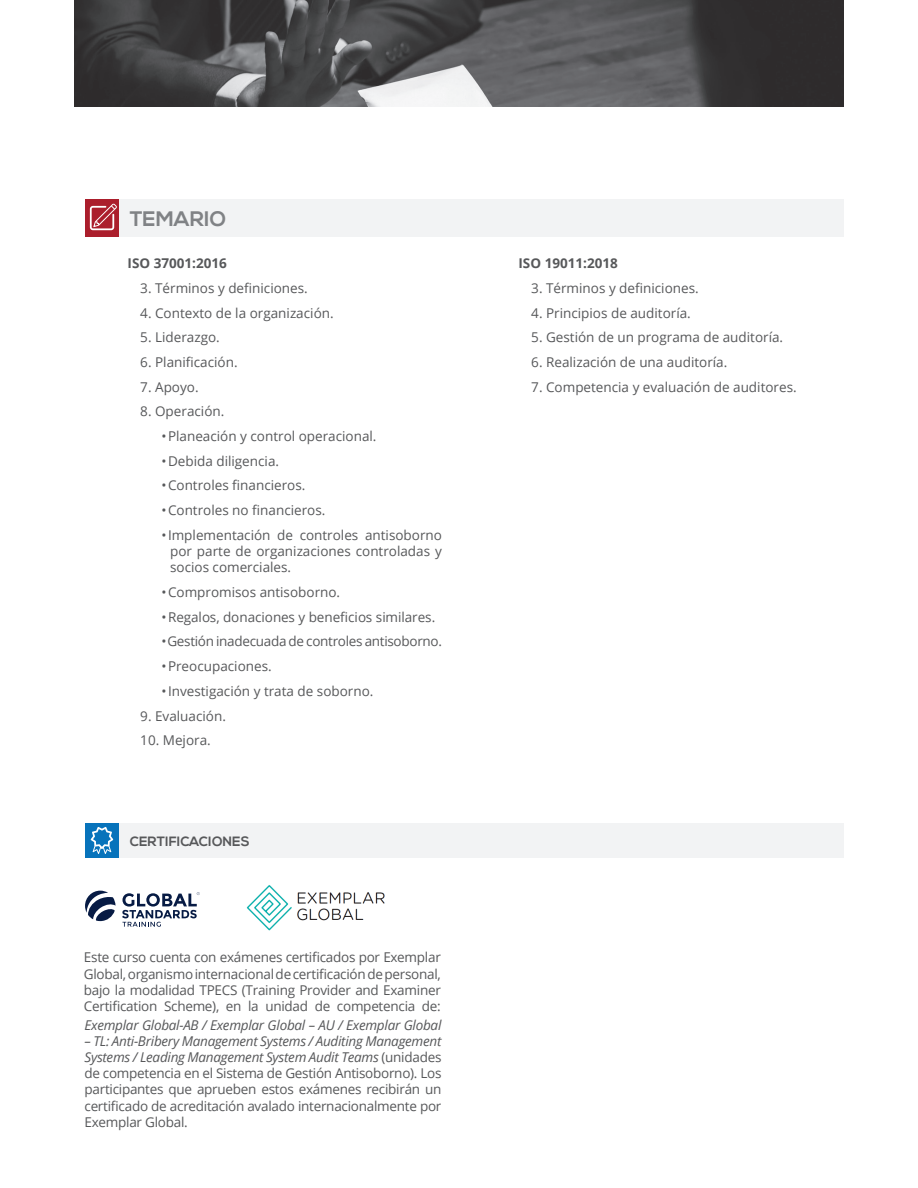
<style>
.page{position:relative;width:918px;height:1188px;background:#fff}
.page>*{position:absolute;margin:0;border:0;box-sizing:border-box;transform-origin:0 0}
.t1{font:700 21px "Nexa";color:#808285}
.Textos{font:13.5px/16.2px "Open Sans";color:#57585a;text-align:justify}
.t2{font:italic 13.5px "Open Sans";letter-spacing:-.02em;color:#57585a}
.Textos-2{font:13.5px "Open Sans";letter-spacing:-.02em;color:#57585a}
.Textos-3{font:700 13.5px "Open Sans";color:#57585a}
.t3{font:700 13.5px "Nexa";color:#57585a}
.s1{font-style:italic}
</style>
<div class="page">
<div style="left:85px;top:200px;width:34px;height:37px;background:#ab1e2c"></div>
<div style="left:119px;top:200px;width:725px;height:37px;background:#f2f3f4"></div>
<svg style="left:90px;top:204px;width:27px;height:26px"></svg>
<img style="left:74px;top:0;width:770px;height:106px">
<div style="left:85px;top:824px;width:34px;height:34px;background:#0773bb"></div>
<div style="left:119px;top:824px;width:725px;height:34px;background:#f2f3f4"></div>
<svg style="left:91px;top:827px;width:22px;height:27px"></svg>
<svg style="left:85px;top:891px;width:31px;height:30px"></svg>
<svg style="left:122px;top:892px;width:78px;height:35px"></svg>
<img style="left:247px;top:885px;width:138px;height:46px">
<p class="t1" style="left:130px;top:207px;width:98px">TEMARIO</p>
<p class="Textos-3" style="left:128px;top:254px;width:101px">ISO 37001:2016</p>
<p class="Textos" style="left:140px;top:280px;width:169px">3. Términos y definiciones.</p>
<p class="Textos" style="left:140px;top:304px;width:195px">4. Contexto de la organización.</p>
<p class="Textos" style="left:140px;top:329px;width:81px">5. Liderazgo.</p>
<p class="Textos" style="left:140px;top:354px;width:99px">6. Planificación.</p>
<p class="Textos" style="left:140px;top:378px;width:60px">7. Apoyo.</p>
<p class="Textos" style="left:140px;top:403px;width:86px">8. Operación.</p>
<p class="Textos" style="left:162px;top:428px;width:216px">• Planeación y control operacional.</p>
<p class="Textos" style="left:162px;top:452px;width:119px">• Debida diligencia.</p>
<p class="Textos" style="left:162px;top:477px;width:145px">• Controles financieros.</p>
<p class="Textos" style="left:162px;top:502px;width:165px">• Controles no financieros.</p>
<p class="Textos" style="left:170px;top:527px;width:273px;text-indent:-9px">• Implementación de controles antisoborno por parte de organizaciones controladas y socios comerciales.</p>
<p class="Textos" style="left:162px;top:584px;width:180px">• Compromisos antisoborno.</p>
<p class="Textos" style="left:162px;top:608px;width:275px">• Regalos, donaciones y beneficios similares.</p>
<p class="Textos-2" style="left:162px;top:632px;width:282px">• Gestión inadecuada de controles antisoborno.</p>
<p class="Textos" style="left:162px;top:658px;width:112px">• Preocupaciones.</p>
<p class="Textos" style="left:162px;top:682px;width:213px">• Investigación y trata de soborno.</p>
<p class="Textos" style="left:140px;top:707px;width:87px">9. Evaluación.</p>
<p class="Textos" style="left:140px;top:732px;width:72px">10. Mejora.</p>
<p class="t3" style="left:130px;top:833px;width:122px">CERTIFICACIONES</p>
<p class="Textos" style="left:84px;top:949px;width:358px">Este curso cuenta con exámenes certificados por Exemplar Global, organismo internacional de certificación de personal, bajo la modalidad TPECS (Training Provider and Examiner Certification Scheme), en la unidad de competencia de:</p>
<p class="t2" style="left:85px;top:1015px;width:358px">Exemplar Global-AB / Exemplar Global – AU / Exemplar Global</p>
<p class="Textos" style="left:85px;top:1032px;width:358px"><span class="s1">– TL: Anti-Bribery Management Systems / Auditing Management Systems / Leading Management System Audit Teams</span> (unidades de competencia en el Sistema de Gestión Antisoborno). Los participantes que aprueben estos exámenes recibirán un certificado de acreditación avalado internacionalmente por Exemplar Global.</p>
<p class="Textos-3" style="left:519px;top:254px;width:101px">ISO 19011:2018</p>
<p class="Textos" style="left:531px;top:280px;width:169px">3. Términos y definiciones.</p>
<p class="Textos" style="left:531px;top:304px;width:161px">4. Principios de auditoría.</p>
<p class="Textos" style="left:531px;top:329px;width:253px">5. Gestión de un programa de auditoría.</p>
<p class="Textos" style="left:531px;top:354px;width:198px">6. Realización de una auditoría.</p>
<p class="Textos" style="left:531px;top:378px;width:267px">7. Competencia y evaluación de auditores.</p>
</div>
